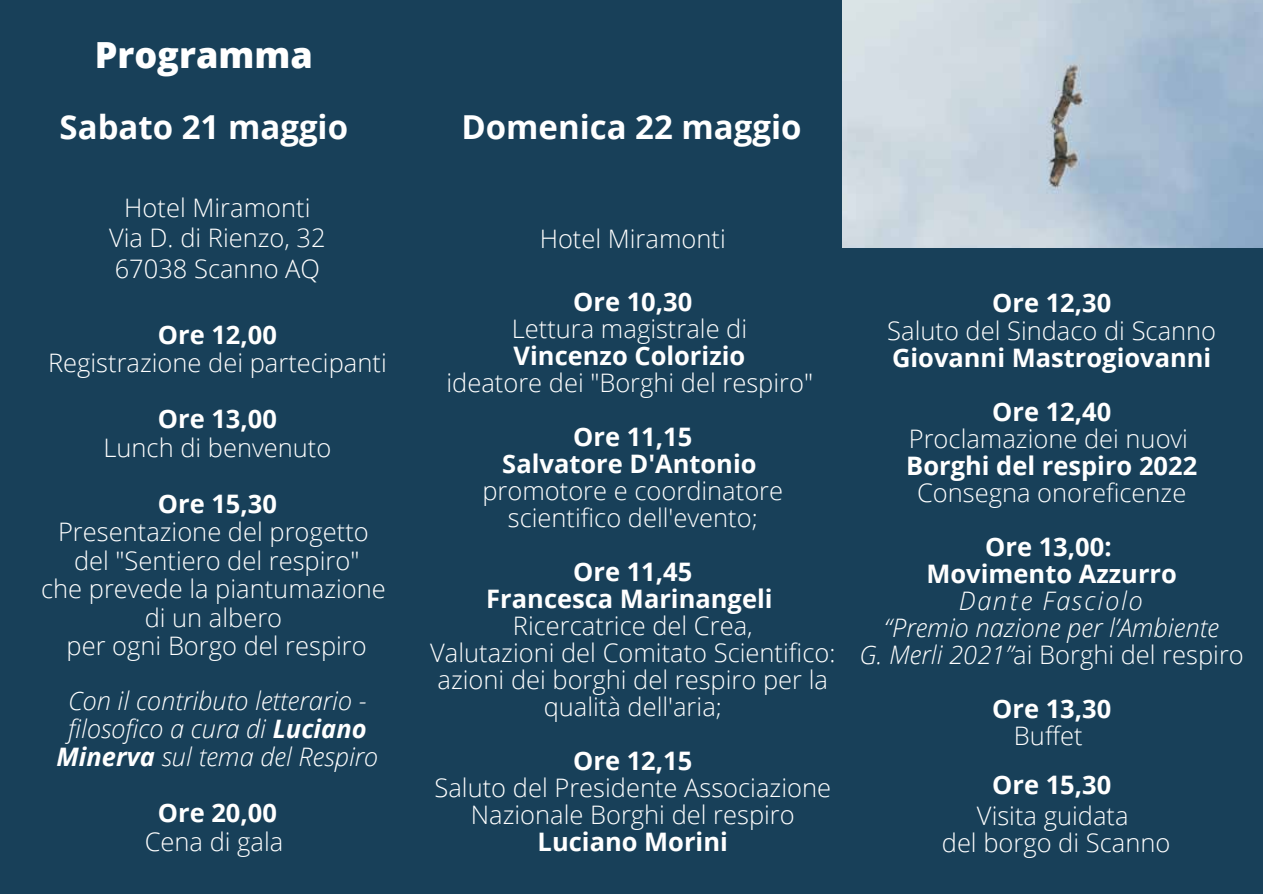
<style>
.page{position:relative;width:1263px;height:894px;background:#fff}
.page>*{position:absolute;margin:0;border:0;box-sizing:border-box;transform-origin:0 0}
.t1{font:800 36px "Open Sans";color:#fff}
.t2{font:700 33px "Open Sans";color:#fff}
.t3{font:300 25.5px/27px "Open Sans";color:#fff;text-align:center}
.t4{font:700 25.5px/27px "Open Sans";color:#fff;text-align:center}
.t5{font:italic 300 25.5px/28.2px "Open Sans";color:#fff;text-align:center}
.t6{font:italic 300 25.5px "Open Sans";letter-spacing:.075em;color:#fff}
.s1{font-weight:700}
.s2{font-style:normal}
</style>
<div class="page">
<div style="left:0;top:0;width:1263px;height:893px;background:#184059"></div>
<img style="left:843px;top:0;width:420px;height:247px">
<h1 class="t1" style="left:95px;top:27px;width:220px">Programma</h1>
<p class="t2" style="left:60px;top:104px;width:290px">Sabato 21 maggio</p>
<p class="t3" style="left:109px;top:192px;width:218px;line-height:30.3px">Hotel Miramonti<br>Via D. di Rienzo, 32<br>67038 Scanno AQ</p>
<p class="t4" style="left:158px;top:320px;width:121px">Ore 12,00</p>
<p class="t3" style="left:48px;top:348px;width:340px">Registrazione dei partecipanti</p>
<p class="t4" style="left:158px;top:405px;width:121px">Ore 13,00</p>
<p class="t3" style="left:103px;top:433px;width:229px">Lunch di benvenuto</p>
<p class="t4" style="left:158px;top:489px;width:121px">Ore 15,30</p>
<p class="t3" style="left:41px;top:517px;width:346px;line-height:28.5px">Presentazione del progetto del "Sentiero del respiro"<br>che prevede la piantumazione di un albero<br>per ogni Borgo del respiro</p>
<p class="t5" style="left:57px;top:685px;width:323px">Con il contributo letterario - filosofico a cura di <span class="s1">Luciano<br>Minerva</span> sul tema del Respiro</p>
<p class="t4" style="left:158px;top:798px;width:121px">Ore 20,00</p>
<p class="t3" style="left:145px;top:826px;width:140px">Cena di gala</p>
<p class="t2" style="left:461px;top:104px;width:342px">Domenica 22 maggio</p>
<p class="t3" style="left:540px;top:225px;width:188px">Hotel Miramonti</p>
<p class="t4" style="left:573px;top:287px;width:121px">Ore 10,30</p>
<p class="t3" style="left:512px;top:314px;width:237px">Lettura magistrale di</p>
<p class="t4" style="left:514px;top:341px;width:233px">Vincenzo Colorizio</p>
<p class="t3" style="left:446px;top:368px;width:368px">ideatore dei "Borghi del respiro"</p>
<p class="t4" style="left:502px;top:422px;width:256px">Ore 11,15<br>Salvatore D'Antonio</p>
<p class="t3" style="left:482px;top:476px;width:302px">promotore e coordinatore scientifico dell'evento;</p>
<p class="t4" style="left:486px;top:557px;width:288px">Ore 11,45<br>Francesca Marinangeli</p>
<p class="t3" style="left:430px;top:611px;width:407px">Ricercatrice del Crea,<br>Valutazioni del Comitato Scientifico: azioni dei borghi del respiro per la qualità dell'aria;</p>
<p class="t4" style="left:573px;top:746px;width:121px">Ore 12,15</p>
<p class="t3" style="left:435px;top:773px;width:398px">Saluto del Presidente Associazione<br>Nazionale Borghi del respiro</p>
<p class="t4" style="left:538px;top:827px;width:192px">Luciano Morini</p>
<p class="t4" style="left:992px;top:289px;width:121px">Ore 12,30</p>
<p class="t3" style="left:887px;top:316px;width:330px">Saluto del Sindaco di Scanno</p>
<p class="t4" style="left:892px;top:329px;width:321px;line-height:54px">Giovanni Mastrogiovanni<br>Ore 12,40</p>
<p class="t3" style="left:909px;top:424px;width:281px">Proclamazione dei nuovi</p>
<p class="t4" style="left:906px;top:451px;width:292px">Borghi del respiro 2022</p>
<p class="t3" style="left:917px;top:478px;width:271px">Consegna onoreficenze</p>
<p class="t4" style="left:926px;top:532px;width:252px">Ore 13,00:<br>Movimento Azzurro</p>
<p class="t6" style="left:959px;top:582px;width:186px">Dante Fasciolo</p>
<p class="t5" style="left:859px;top:613px;width:386px;line-height:27px">“Premio nazione per l’Ambiente<br>G. Merli 2021”<span class="s2">ai Borghi del respiro</span></p>
<p class="t4" style="left:992px;top:694px;width:121px">Ore 13,30</p>
<p class="t3" style="left:1014px;top:721px;width:70px">Buffet</p>
<p class="t4" style="left:992px;top:770px;width:121px">Ore 15,30</p>
<p class="t3" style="left:942px;top:801px;width:230px">Visita guidata<br>del borgo di Scanno</p>
</div>
